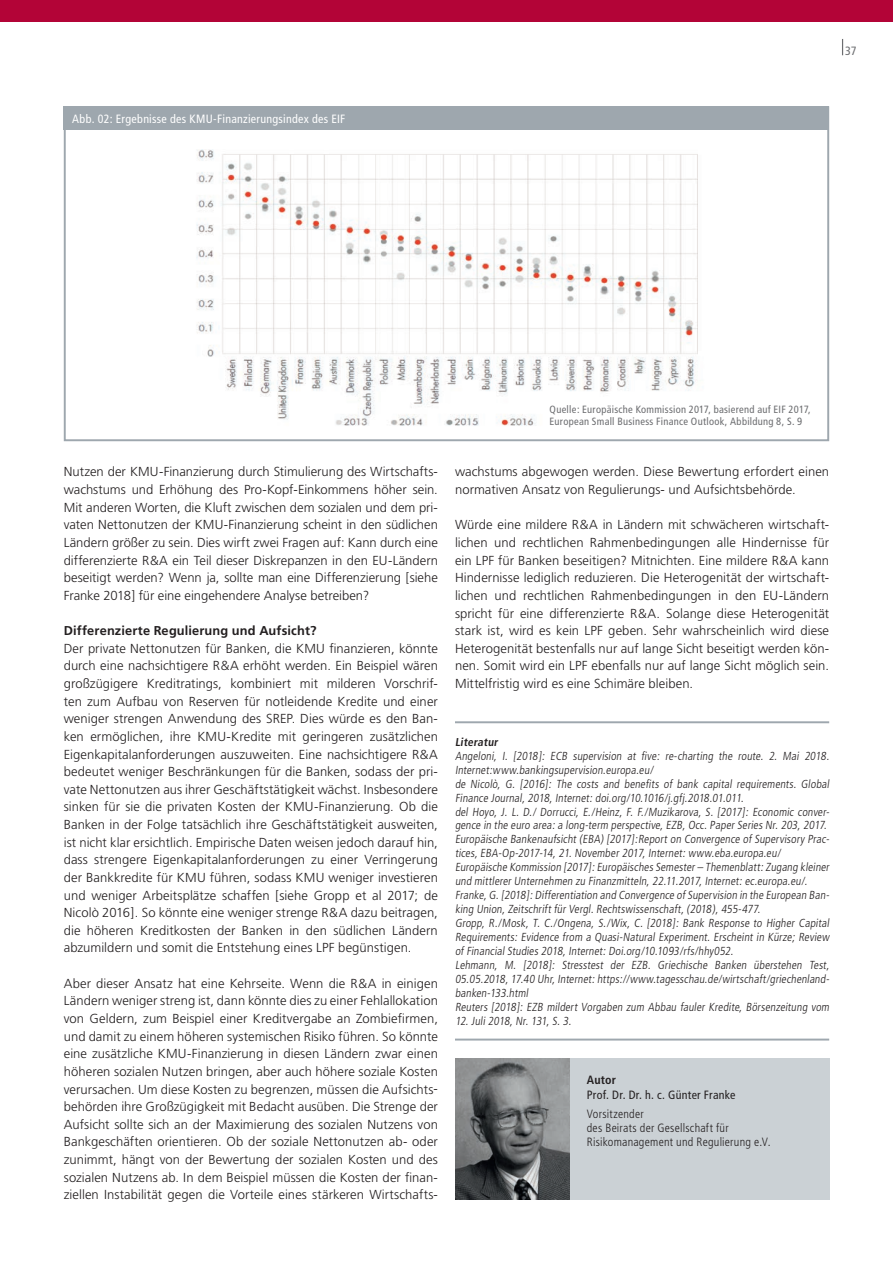
<style>
.page{position:relative;width:893px;height:1263px;background:#fff}
.page>*{position:absolute;margin:0;border:0;box-sizing:border-box;transform-origin:0 0}
.t1{font:300 13.05px/17.7px "Frutiger";letter-spacing:.005em;color:#231f20;text-align:justify}
.t2{font:700 12.9px "Frutiger";letter-spacing:.01em;color:#231f20}
.t3{font:300 condensed 12px/14.4px "Frutiger";letter-spacing:.02em;color:#231f20}
.t4{font:condensed 12px "Frutiger";letter-spacing:.025em;color:#fff}
.t5{font:condensed 12px "Frutiger";letter-spacing:.02em;color:#231f20}
.t6{font:700 condensed 12px "Frutiger";letter-spacing:.015em;color:#231f20}
.t7{font:condensed 12px "Frutiger";color:#6c6d70}
.t8{font:300 condensed 11.7px/14px "Frutiger";color:#231f20}
.t9{font:700 condensed 11.4px "Frutiger";color:#231f20}
.t10{font:condensed 10.5px/12.5px "Frutiger";letter-spacing:.025em;color:#6c6d70}
</style>
<div class="page">
<img style="left:455px;top:1058px;width:115px;height:141px">
<div style="left:570px;top:1058px;width:259px;height:141px;background:#cbd1d5"></div>
<hr style="left:455px;top:721px;width:374px;height:2px;background:#9ea7ae">
<hr style="left:455px;top:1038px;width:374px;height:2px;background:#9ea7ae">
<div style="left:0;top:0;width:893px;height:21px;background:#b30437"></div>
<svg style="left:842px;top:39px;width:1px;height:16px"></svg>
<div style="left:64px;top:106px;width:765px;height:335px;background:#fff;border:2px solid #9ea7ae"></div>
<div style="left:64px;top:106px;width:765px;height:24px;background:#9ea7ae"></div>
<img style="left:196px;top:149px;width:502px;height:277px">
<p class="t4" style="left:72px;top:111px;width:275px">Abb. 02: Ergebnisse des KMU-Finanzierungsindex des EIF</p>
<p class="t7" style="left:845px;top:44px;width:13px">37</p>
<p class="t1" style="left:64px;top:463px;width:376px">Nutzen der KMU-Finanzierung durch Stimulierung des Wirtschafts&shy;wachstums und Erhöhung des Pro-Kopf-Einkommens höher sein.<br>Mit anderen Worten, die Kluft zwischen dem sozialen und dem pri&shy;vaten Nettonutzen der KMU-Finanzierung scheint in den südlichen Ländern größer zu sein. Dies wirft zwei Fragen auf: Kann durch eine differenzierte R&amp;A ein Teil dieser Diskrepanzen in den EU-Ländern beseitigt werden? Wenn ja, sollte man eine Differenzierung [siehe Franke 2018] für eine eingehendere Analyse betreiben?</p>
<p class="t2" style="left:64px;top:623px;width:254px">Differenzierte Regulierung und Aufsicht?</p>
<p class="t1" style="left:64px;top:639px;width:376px">Der private Nettonutzen für Banken, die KMU finanzieren, könnte durch eine nachsichtigere R&amp;A erhöht werden. Ein Beispiel wären großzügigere Kreditratings, kombiniert mit milderen Vorschrif&shy;ten zum Aufbau von Reserven für notleidende Kredite und einer weniger strengen Anwendung des SREP. Dies würde es den Ban&shy;ken ermöglichen, ihre KMU-Kredite mit geringeren zusätzlichen Eigenkapitalanforderungen auszuweiten. Eine nachsichtigere R&amp;A bedeutet weniger Beschränkungen für die Banken, sodass der pri&shy;vate Nettonutzen aus ihrer Geschäftstätigkeit wächst. Insbesondere sinken für sie die privaten Kosten der KMU-Finanzierung. Ob die Banken in der Folge tatsächlich ihre Geschäftstätigkeit ausweiten, ist nicht klar ersichtlich. Empirische Daten weisen jedoch darauf hin, dass strengere Eigenkapitalanforderungen zu einer Verringerung der Bankkredite für KMU führen, sodass KMU weniger investieren und weniger Arbeitsplätze schaffen [siehe Gropp et al 2017; de Nicolò 2016]. So könnte eine weniger strenge R&amp;A dazu beitragen, die höheren Kreditkosten der Banken in den südlichen Ländern abzumildern und somit die Entstehung eines LPF begünstigen.</p>
<p class="t1" style="left:64px;top:974px;width:376px">Aber dieser Ansatz hat eine Kehrseite. Wenn die R&amp;A in einigen Ländern weniger streng ist, dann könnte dies zu einer Fehlallokation von Geldern, zum Beispiel einer Kreditvergabe an Zombiefirmen, und damit zu einem höheren systemischen Risiko führen. So könnte eine zusätzliche KMU-Finanzierung in diesen Ländern zwar einen höheren sozialen Nutzen bringen, aber auch höhere soziale Kosten verursachen. Um diese Kosten zu begrenzen, müssen die Aufsichts&shy;behörden ihre Großzügigkeit mit Bedacht ausüben. Die Strenge der Aufsicht sollte sich an der Maximierung des sozialen Nutzens von Bankgeschäften orientieren. Ob der soziale Nettonutzen ab- oder zunimmt, hängt von der Bewertung der sozialen Kosten und des sozialen Nutzens ab. In dem Beispiel müssen die Kosten der finan&shy;ziellen Instabilität gegen die Vorteile eines stärkeren Wirtschafts-</p>
<p class="t10" style="left:550px;top:403px;width:263px">Quelle: Europäische Kommission 2017, basierend auf EIF 2017,<br>European Small Business Finance Outlook, Abbildung 8, S. 9</p>
<p class="t1" style="left:455px;top:463px;width:376px">wachstums abgewogen werden. Diese Bewertung erfordert einen normativen Ansatz von Regulierungs- und Aufsichtsbehörde.</p>
<p class="t1" style="left:455px;top:516px;width:376px">Würde eine mildere R&amp;A in Ländern mit schwächeren wirtschaft&shy;lichen und rechtlichen Rahmenbedingungen alle Hindernisse für ein LPF für Banken beseitigen? Mitnichten. Eine mildere R&amp;A kann Hindernisse lediglich reduzieren. Die Heterogenität der wirtschaft&shy;lichen und rechtlichen Rahmenbedingungen in den EU-Ländern spricht für eine differenzierte R&amp;A. Solange diese Heterogenität stark ist, wird es kein LPF geben. Sehr wahrscheinlich wird diese Heterogenität bestenfalls nur auf lange Sicht beseitigt werden kön&shy;nen. Somit wird ein LPF ebenfalls nur auf lange Sicht möglich sein.<br>Mittelfristig wird es eine Schimäre bleiben.</p>
<p class="t9" style="left:455px;top:735px;width:46px">Literatur</p>
<p class="t8" style="left:455px;top:749px;width:378px">Angeloni, I. [2018]: ECB supervision at five: re-charting the route. 2. Mai 2018.<br>Internet:www.bankingsupervision.europa.eu/<br>de Nicolò, G. [2016]: The costs and benefits of bank capital requirements. Global Finance Journal, 2018, Internet: doi.org/10.1016/j.gfj.2018.01.011.<br>del Hoyo, J. L. D./ Dorrucci, E./Heinz, F. F./Muzikarova, S. [2017]: Economic conver&shy;gence in the euro area: a long-term perspective, EZB, Occ. Paper Series Nr. 203, 2017.<br>Europäische Bankenaufsicht (EBA) [2017]:Report on Convergence of Supervisory Prac&shy;tices, EBA-Op-2017-14, 21. November 2017, Internet: www.eba.europa.eu/ Europäische Kommission [2017]:Europäisches Semester– Themenblatt:Zugang kleiner und mittlerer Unternehmen zu Finanzmitteln, 22.11.2017, Internet: ec.europa.eu/.<br>Franke,G.[2018]:Differentiation and Convergence ofSupervision in the European Ban&shy;king Union, Zeitschrift für Vergl. Rechtswissenschaft, (2018), 455-477.<br>Gropp, R./Mosk, T. C./Ongena, S./Wix, C. [2018]: Bank Response to Higher Capital Requirements: Evidence from a Quasi-Natural Experiment. Erscheint in Kürze; Review of Financial Studies 2018, Internet: Doi.org/10.1093/rfs/hhy052.<br>Lehmann, M. [2018]: Stresstest der EZB. Griechische Banken überstehen Test, 05.05.2018,17.40 Uhr,Internet:https://www.tagesschau.de/wirtschaft/griechenland&shy;banken-133.html<br>Reuters [2018]: EZB mildert Vorgaben zum Abbau fauler Kredite, Börsenzeitung vom</p>
<p class="t8" style="left:455px;top:1014px;width:120px">12. Juli 2018, Nr. 131, S. 3.</p>
<p class="t6" style="left:587px;top:1073px;width:31px">Autor</p>
<p class="t5" style="left:587px;top:1087px;width:150px">Prof. Dr. Dr. h. c. Günter Franke</p>
<p class="t3" style="left:587px;top:1106px;width:185px">Vorsitzender<br>des Beirats der Gesellschaft für<br>Risikomanagement und Regulierung e.V.</p>
</div>
